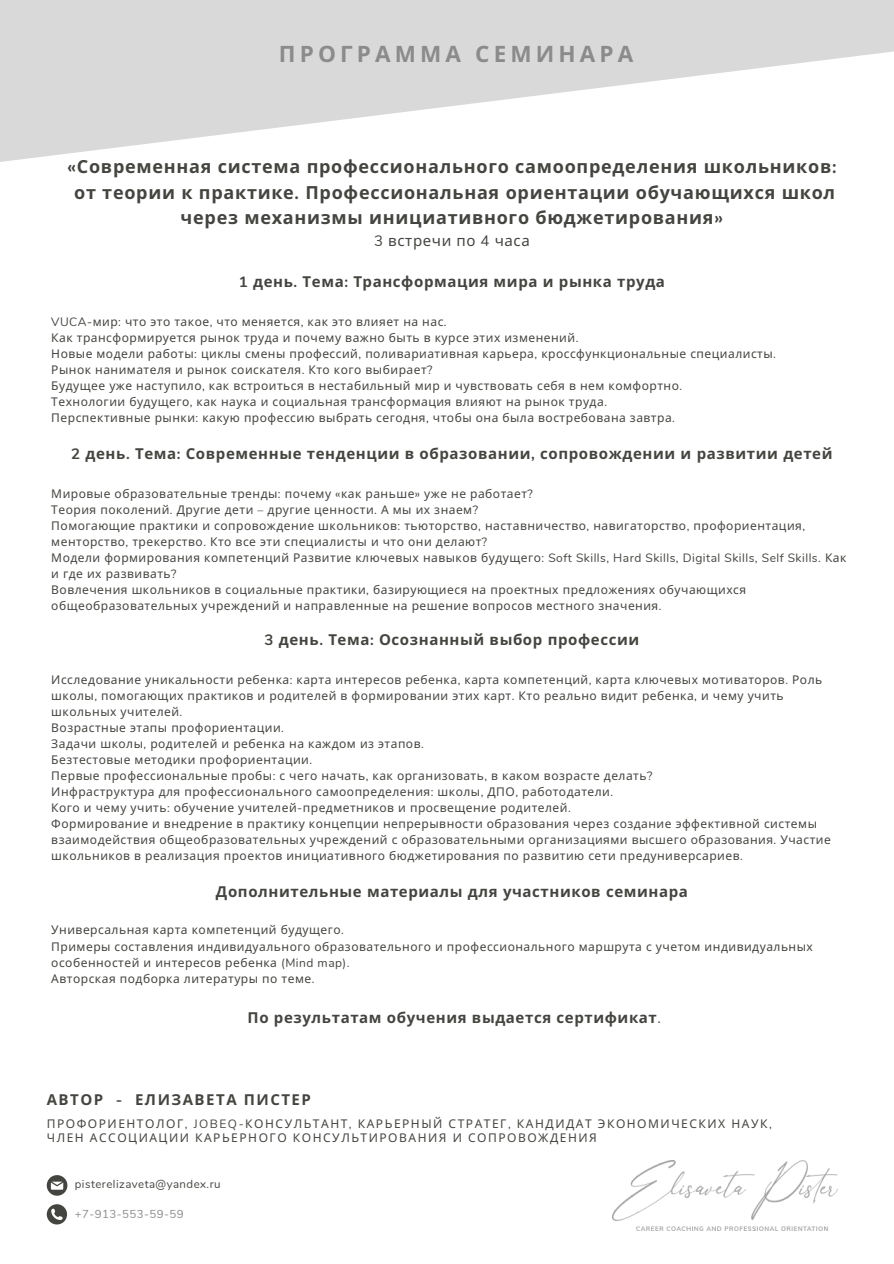
<style>
.page{position:relative;width:894px;height:1264px;background:#fff}
.page>*{position:absolute;margin:0;border:0;box-sizing:border-box;transform-origin:0 0}
.t1{font:700 22.5px "Noto Sans";letter-spacing:.18em;color:#8b8b8b}
.t2{font:700 18px/25px "Noto Sans";letter-spacing:.04em;color:#444440;text-align:center}
.t3{font:700 15px "Noto Sans";letter-spacing:.04em;color:#444440}
.t4{font:700 15px "Noto Sans";letter-spacing:.1em;color:#444440}
.t5{font:15px "Noto Sans";letter-spacing:.04em;color:#444440}
.t6{font:12px/16px "Noto Sans";letter-spacing:.04em;color:#444440}
.t7{font:12px "Noto Sans";letter-spacing:.125em;color:#444440}
.t8{font:11.4px "Nunito";letter-spacing:.04em;color:#444440}
.t9{font:11.4px "Nunito";letter-spacing:.04em;color:#8b8b8b}
.s1{font-family:"Nunito"}
.s2{font-family:"Nunito";font-weight:400}
</style>
<div class="page">
<svg style="left:0;top:0;width:893px;height:162px;fill:#d9d9d9"></svg>
<svg style="left:47px;top:1204px;width:20px;height:20px"></svg>
<svg style="left:47px;top:1175px;width:20px;height:20px"></svg>
<img style="left:612px;top:1160px;width:225px;height:70px">
<p class="t1" style="left:279px;top:38px;width:356px">ПРОГРАММА СЕМИНАРА</p>
<p class="t2" style="left:67px;top:154px;width:770px"><span class="s1">«</span>Современная система профессионального самоопределения школьников<span class="s1">:</span></p>
<p class="t2" style="left:74px;top:179px;width:762px">от теории к практике<span class="s1">.</span> Профессиональная ориентации обучающихся школ через механизмы инициативного бюджетирования<span class="s1">»</span></p>
<p class="t5" style="left:374px;top:229px;width:157px"><span class="s1">3</span> встречи по <span class="s1">4</span> часа</p>
<p class="t3" style="left:239px;top:270px;width:427px"><span class="s1">1</span> день<span class="s1">.</span> Тема<span class="s1">:</span> Трансформация мира и рынка труда</p>
<p class="t6" style="left:51px;top:313px;width:397px"><span class="s1">VUCA-</span>мир<span class="s1">:</span> что это такое<span class="s1">,</span> что меняется<span class="s1">,</span> как это влияет на нас<span class="s1">.</span></p>
<p class="t6" style="left:51px;top:329px;width:528px">Как трансформируется рынок труда и почему важно быть в курсе этих изменений<span class="s1">.</span></p>
<p class="t6" style="left:51px;top:345px;width:726px">Новые модели работы<span class="s1">:</span> циклы смены профессий<span class="s1">,</span> поливариативная карьера<span class="s1">,</span> кроссфункциональные специалисты<span class="s1">.</span></p>
<p class="t6" style="left:51px;top:361px;width:382px">Рынок нанимателя и рынок соискателя<span class="s1">.</span> Кто кого выбирает<span class="s1">?</span></p>
<p class="t6" style="left:51px;top:377px;width:632px">Будущее уже наступило<span class="s1">,</span> как встроиться в нестабильный мир и чувствовать себя в нем комфортно<span class="s1">.</span></p>
<p class="t6" style="left:51px;top:393px;width:557px">Технологии будущего<span class="s1">,</span> как наука и социальная трансформация влияют на рынок труда<span class="s1">.</span></p>
<p class="t6" style="left:51px;top:409px;width:625px">Перспективные рынки<span class="s1">:</span> какую профессию выбрать сегодня<span class="s1">,</span> чтобы она была востребована завтра<span class="s1">.</span></p>
<p class="t3" style="left:71px;top:443px;width:762px"><span class="s1">2</span> день<span class="s1">.</span> Тема<span class="s1">:</span> Современные тенденции в образовании<span class="s1">,</span> сопровождении и развитии детей</p>
<p class="t6" style="left:51px;top:485px;width:483px">Мировые образовательные тренды<span class="s1">:</span> почему <span class="s1">«</span>как раньше<span class="s1">»</span> уже не работает<span class="s1">?</span></p>
<p class="t6" style="left:51px;top:501px;width:428px">Теория поколений<span class="s1">.</span> Другие дети <span class="s1">–</span> другие ценности<span class="s1">.</span> А мы их знаем<span class="s1">?</span></p>
<p class="t6" style="left:51px;top:517px;width:755px">Помогающие практики и сопровождение школьников<span class="s1">:</span> тьюторство<span class="s1">,</span> наставничество<span class="s1">,</span> навигаторство<span class="s1">,</span> профориентация<span class="s1">, </span>менторство<span class="s1">,</span> трекерство<span class="s1">.</span> Кто все эти специалисты и что они делают<span class="s1">?</span></p>
<p class="t6" style="left:51px;top:549px;width:796px">Модели формирования компетенций Развитие ключевых навыков будущего<span class="s1">: Soft Skills, Hard Skills, Digital Skills, Self Skills.</span> Как и где их развивать<span class="s1">?</span></p>
<p class="t6" style="left:51px;top:581px;width:696px">Вовлечения школьников в социальные практики<span class="s1">,</span> базирующиеся на проектных предложениях обучающихся общеобразовательных учреждений и направленные на решение вопросов местного значения<span class="s1">.</span></p>
<p class="t3" style="left:264px;top:629px;width:376px"><span class="s1">3</span> день<span class="s1">.</span> Тема<span class="s1">:</span> Осознанный выбор профессии</p>
<p class="t6" style="left:51px;top:671px;width:772px">Исследование уникальности ребенка<span class="s1">:</span> карта интересов ребенка<span class="s1">,</span> карта компетенций<span class="s1">,</span> карта ключевых мотиваторов<span class="s1">.</span> Роль школы<span class="s1">,</span> помогающих практиков и родителей в формировании этих карт<span class="s1">.</span> Кто реально видит ребенка<span class="s1">,</span> и чему учить школьных учителей<span class="s1">.</span></p>
<p class="t6" style="left:51px;top:719px;width:234px">Возрастные этапы профориентации<span class="s1">.</span></p>
<p class="t6" style="left:51px;top:735px;width:374px">Задачи школы<span class="s1">,</span> родителей и ребенка на каждом из этапов<span class="s1">.</span></p>
<p class="t6" style="left:51px;top:751px;width:262px">Безтестовые методики профориентации<span class="s1">.</span></p>
<p class="t6" style="left:51px;top:767px;width:602px">Первые профессиональные пробы<span class="s1">:</span> с чего начать<span class="s1">,</span> как организовать<span class="s1">,</span> в каком возрасте делать<span class="s1">?</span></p>
<p class="t6" style="left:51px;top:783px;width:563px">Инфраструктура для профессионального самоопределения<span class="s1">:</span> школы<span class="s1">,</span> ДПО<span class="s1">,</span> работодатели<span class="s1">.</span></p>
<p class="t6" style="left:51px;top:799px;width:521px">Кого и чему учить<span class="s1">:</span> обучение учителей<span class="s1">-</span>предметников и просвещение родителей<span class="s1">.</span></p>
<p class="t6" style="left:51px;top:815px;width:780px">Формирование и внедрение в практику концепции непрерывности образования через создание эффективной системы взаимодействия общеобразовательных учреждений с образовательными организациями высшего образования<span class="s1">.</span> Участие школьников в реализация проектов инициативного бюджетирования по развитию сети предуниверсариев<span class="s1">.</span></p>
<p class="t3" style="left:216px;top:881px;width:473px">Дополнительные материалы для участников семинара</p>
<p class="t6" style="left:51px;top:921px;width:294px">Универсальная карта компетенций будущего<span class="s1">.</span></p>
<p class="t6" style="left:51px;top:937px;width:763px">Примеры составления индивидуального образовательного и профессионального маршрута с учетом индивидуальных особенностей и интересов ребенка <span class="s1">(Mind map).</span></p>
<p class="t6" style="left:51px;top:969px;width:264px">Авторская подборка литературы по теме<span class="s1">.</span></p>
<p class="t3" style="left:247px;top:1006px;width:415px">По результатам обучения выдается сертификат<span class="s2">.</span></p>
<p class="t4" style="left:47px;top:1088px;width:265px">АВТОР <span class="s1">-</span> ЕЛИЗАВЕТА ПИСТЕР</p>
<p class="t7" style="left:47px;top:1115px;width:726px">ПРОФОРИЕНТОЛОГ<span class="s1">, JOBEQ-</span>КОНСУЛЬТАНТ<span class="s1">,</span> КАРЬЕРНЫЙ СТРАТЕГ<span class="s1">,</span> КАНДИДАТ ЭКОНОМИЧЕСКИХ НАУК<span class="s1">,</span></p>
<p class="t7" style="left:47px;top:1129px;width:551px">ЧЛЕН АССОЦИАЦИИ КАРЬЕРНОГО КОНСУЛЬТИРОВАНИЯ И СОПРОВОЖДЕНИЯ</p>
<p class="t8" style="left:75px;top:1176px;width:147px">pisterelizaveta@yandex.ru</p>
<p class="t9" style="left:75px;top:1206px;width:110px">+7-913-553-59-59</p>
</div>
